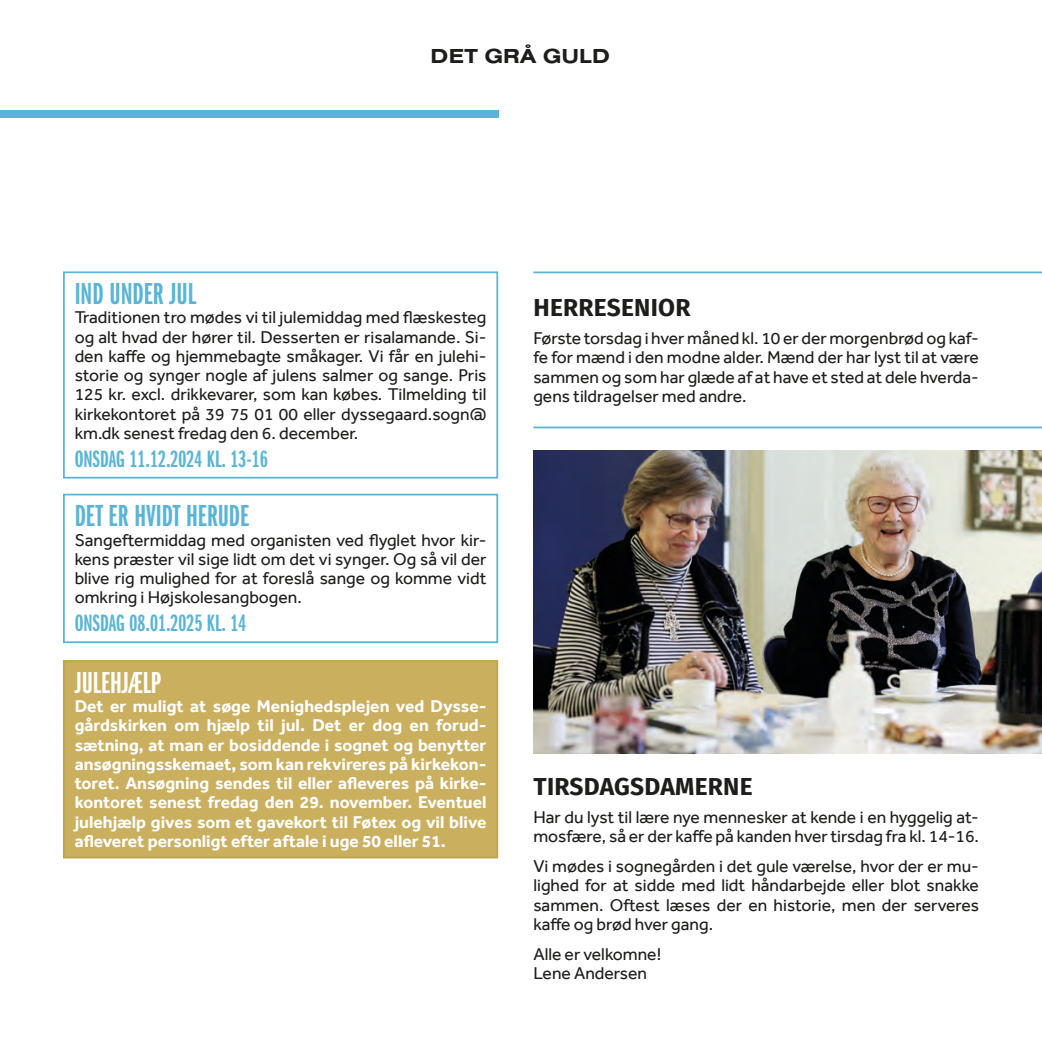
<style>
.page{position:relative;width:1042px;height:1042px;background:#fff}
.page>*{position:absolute;margin:0;border:0;box-sizing:border-box;transform-origin:0 0}
.t1{font:31.5px "Franklin Gothic URW Ext Com D Dem";color:#59b4d5}
.t2{font:31.5px "Franklin Gothic URW Ext Com D Dem";color:#fff}
.t3{font:24.5px "Franklin Gothic URW Ext Com D Dem";color:#59b4d5}
.t4{font:700 24.5px "Fira Sans";letter-spacing:.01em;color:#1d1d1b}
.t5{font:700 21px "Nimbus San Ext";color:#1d1d1b}
.t6{font:17.5px/19.2px "Effra";color:#1d1d1b;text-align:justify}
.t7{font:700 17.5px/19.2px "Effra";color:#fff;text-align:justify}
</style>
<div class="page">
<div style="left:0;top:111px;width:498px;height:7px;background:#59b4d5"></div>
<div style="left:63px;top:271px;width:435px;height:207px;border:2px solid #59b4d5"></div>
<div style="left:63px;top:494px;width:435px;height:149px;border:2px solid #59b4d5"></div>
<div style="left:64px;top:661px;width:433px;height:196px;background:#caaf5f"></div>
<div style="left:63px;top:660px;width:435px;height:198px;border:2px solid #bea744"></div>
<hr style="left:533px;top:271px;width:509px;height:2px;background:#5ab3d3">
<hr style="left:533px;top:427px;width:509px;height:1px;background:#5ab3d3">
<img style="left:533px;top:450px;width:509px;height:303px">
<p class="t5" style="left:431px;top:42px;width:181px">DET GRÅ GULD</p>
<p class="t1" style="left:75px;top:277px;width:123px">IND UNDER JUL</p>
<p class="t6" style="left:75px;top:308px;width:413px">Traditionen tro mødes vi til julemiddag med flæskesteg og alt hvad der hører til. Desserten er risalamande. Si&shy;den kaffe og hjemmebagte småkager. Vi får en julehi&shy;storie og synger nogle af julens salmer og sange. Pris 125 kr. excl. drikkevarer, som kan købes. Tilmelding til kirkekontoret på 39 75 01 00 eller dyssegaard.sogn@ km.dk senest fredag den 6. december.</p>
<p class="t3" style="left:75px;top:445px;width:194px">ONSDAG 11.12.2024 KL. 13-16</p>
<p class="t1" style="left:75px;top:499px;width:176px">DET ER HVIDT HERUDE</p>
<p class="t6" style="left:75px;top:530px;width:413px">Sangeftermiddag med organisten ved flyglet hvor kir&shy;kens præster vil sige lidt om det vi synger. Og så vil der blive rig mulighed for at foreslå sange og komme vidt omkring i Højskolesangbogen.</p>
<p class="t3" style="left:75px;top:610px;width:173px">ONSDAG 08.01.2025 KL. 14</p>
<p class="t2" style="left:75px;top:665px;width:88px">JULEHJÆLP</p>
<p class="t7" style="left:75px;top:696px;width:413px">Det er muligt at søge Menighedsplejen ved Dysse&shy;gårdskirken om hjælp til jul. Det er dog en forud&shy;sætning, at man er bosiddende i sognet og benytter ansøgningsskemaet, som kan rekvireres på kirkekon&shy;toret. Ansøgning sendes til eller afleveres på kirke&shy;kontoret senest fredag den 29. november. Eventuel julehjælp gives som et gavekort til Føtex og vil blive afleveret personligt efter aftale i uge 50 eller 51.</p>
<p class="t4" style="left:533px;top:287px;width:158px">HERRESENIOR</p>
<p class="t6" style="left:533px;top:328px;width:447px">Første torsdag i hver måned kl. 10 er der morgenbrød og kaf&shy;fe for mænd i den modne alder. Mænd der har lyst til at være sammen og som har glæde af at have et sted at dele hverda&shy;gens tildragelser med andre.</p>
<p class="t4" style="left:533px;top:766px;width:221px">TIRSDAGSDAMERNE</p>
<p class="t6" style="left:533px;top:807px;width:447px">Har du lyst til lære nye mennesker at kende i en hyggelig at&shy;mosfære, så er der kaffe på kanden hver tirsdag fra kl. 14-16.</p>
<p class="t6" style="left:533px;top:856px;width:447px">Vi mødes i sognegården i det gule værelse, hvor der er mu&shy;lighed for at sidde med lidt håndarbejde eller blot snakke sammen. Oftest læses der en historie, men der serveres kaffe og brød hver gang.</p>
<p class="t6" style="left:533px;top:944px;width:129px">Alle er velkomne!</p>
<p class="t6" style="left:533px;top:963px;width:115px">Lene Andersen</p>
</div>
